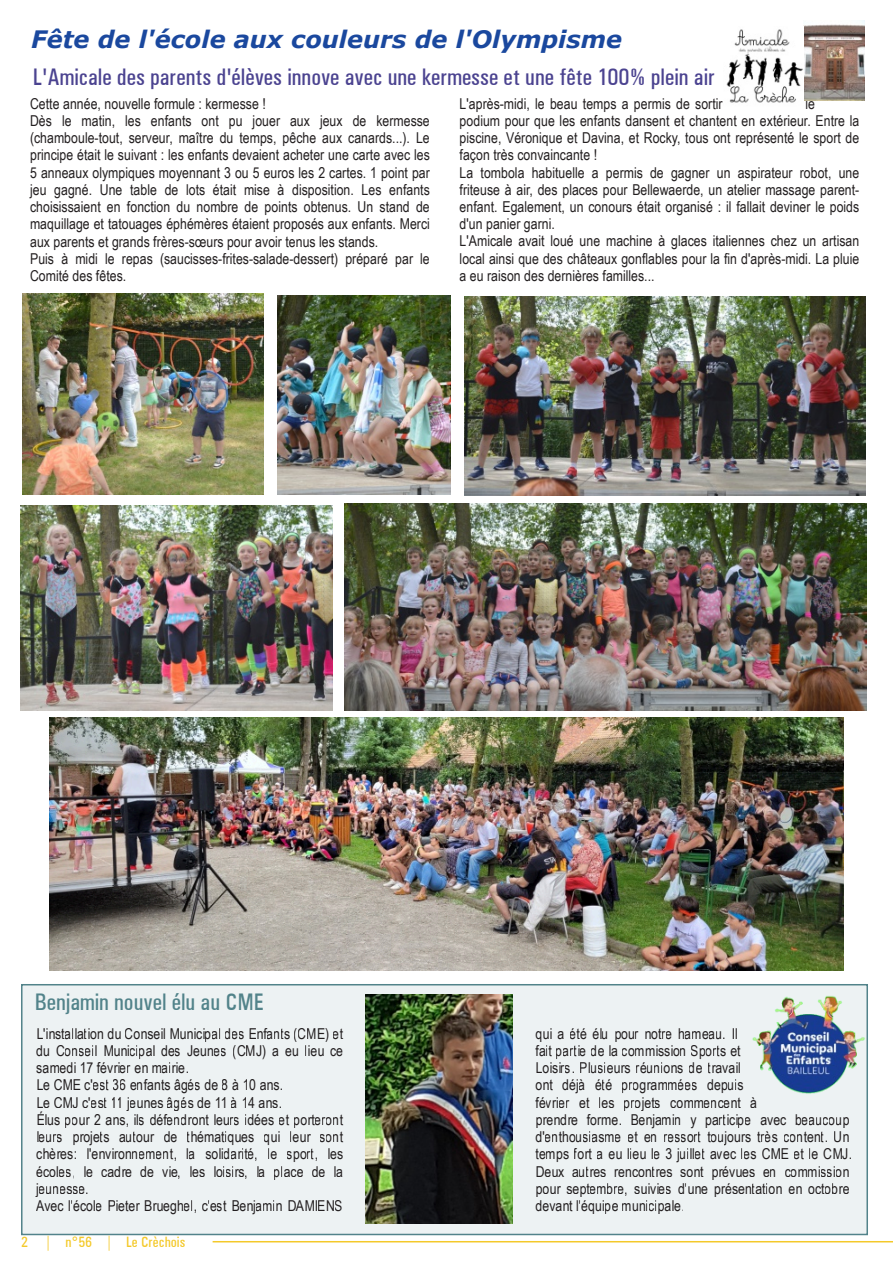
<style>
.page{position:relative;width:893px;height:1263px;background:#fff}
.page>*{position:absolute;margin:0;border:0;box-sizing:border-box;transform-origin:0 0}
.t1{font:24px "U001 Con";color:#4b4390}
.t2{font:italic 700 24px "Verdana";color:#1a489e}
.t3{font:24px "U001 Con";color:#52838a}
.t4{font:15px/17.2px "Arial Narrow";letter-spacing:.005em;color:#231f20}
.t5{font:15px "U001 Con";letter-spacing:.005em;color:#f4c92a}
</style>
<div class="page">
<div style="left:22px;top:985px;width:845px;height:249px;background:#edf2f3"></div>
<div style="left:21px;top:984px;width:847px;height:251px;border:2px solid #52838a"></div>
<hr style="left:213px;top:1241px;width:680px;height:1px;background:#f4c92a">
<img style="left:49px;top:717px;width:794px;height:253px">
<img style="left:804px;top:21px;width:60px;height:80px">
<img style="left:726px;top:29px;width:77px;height:74px">
<img style="left:365px;top:995px;width:147px;height:228px">
<img style="left:752px;top:994px;width:114px;height:100px">
<img style="left:345px;top:504px;width:522px;height:206px">
<img style="left:21px;top:505px;width:312px;height:205px">
<img style="left:465px;top:297px;width:400px;height:198px">
<img style="left:278px;top:295px;width:172px;height:200px">
<img style="left:22px;top:294px;width:242px;height:200px">
<h1 class="t2" style="left:31px;top:24px;width:592px">Fête de l'école aux couleurs de l'Olympisme</h1>
<h1 class="t1" style="left:33px;top:62px;width:683px">L'Amicale des parents d'élèves innove avec une kermesse et une fête 100% plein air</h1>
<p class="t4" style="left:30px;top:95px;width:401px">Cette année, nouvelle formule : kermesse !<br>Dès le matin, les enfants ont pu jouer aux jeux de kermesse (chamboule-tout, serveur, maître du temps, pêche aux canards...). Le principe était le suivant : les enfants devaient acheter une carte avec les 5 anneaux olympiques moyennant 3 ou 5 euros les 2 cartes. 1 point par jeu gagné. Une table de lots était mise à disposition. Les enfants choisissaient en fonction du nombre de points obtenus. Un stand de maquillage et tatouages éphémères étaient proposés aux enfants. Merci aux parents et grands frères-sœurs pour avoir tenus les stands.<br>Puis à midi le repas (saucisses-frites-salade-dessert) préparé par le Comité des fêtes.</p>
<p class="t4" style="left:460px;top:95px;width:264px">L'après-midi, le beau temps a permis de sortir</p>
<p class="t4" style="left:460px;top:95px;width:401px;text-indent:346px">le<br>podium pour que les enfants dansent et chantent en extérieur. Entre la piscine, Véronique et Davina, et Rocky, tous ont représenté le sport de façon très convaincante !<br>La tombola habituelle a permis de gagner un aspirateur robot, une friteuse à air, des places pour Bellewaerde, un atelier massage parent&shy;enfant. Egalement, un conours était organisé : il fallait deviner le poids d'un panier garni.<br>L'Amicale avait loué une machine à glaces italiennes chez un artisan local ainsi que des châteaux gonflables pour la fin d'après-midi. La pluie a eu raison des dernières familles...</p>
<h1 class="t3" style="left:35px;top:986px;width:231px">Benjamin nouvel élu au CME</h1>
<p class="t4" style="left:36px;top:1025px;width:308px">L'installation du Conseil Municipal des Enfants (CME) et du Conseil Municipal des Jeunes (CMJ) a eu lieu ce samedi 17 février en mairie.<br>Le CME c'est 36 enfants âgés de 8 à 10 ans.<br>Le CMJ c'est 11 jeunes âgés de 11 à 14 ans.<br>Élus pour 2 ans, ils défendront leurs idées et porteront leurs projets autour de thématiques qui leur sont chères: l'environnement, la solidarité, le sport, les écoles, le cadre de vie, les loisirs, la place de la jeunesse.<br>Avec l'école Pieter Brueghel, c'est Benjamin DAMIENS</p>
<p class="t4" style="left:536px;top:1025px;width:318px">qui a été élu pour notre hameau. Il<br>fait partie de la commission Sports et<br>Loisirs. Plusieurs réunions de travail<br>ont déjà été programmées depuis<br>février et les projets commencent à<br>prendre forme. Benjamin y participe avec beaucoup d'enthousiasme et en ressort toujours très content. Un temps fort a eu lieu le 3 juillet avec les CME et le CMJ.<br>Deux autres rencontres sont prévues en commission pour septembre, suivies d'une présentation en octobre devant l'équipe municipale.</p>
<p class="t5" style="left:21px;top:1232px;width:165px">2 | n°56 | Le Crèchois</p>
</div>
